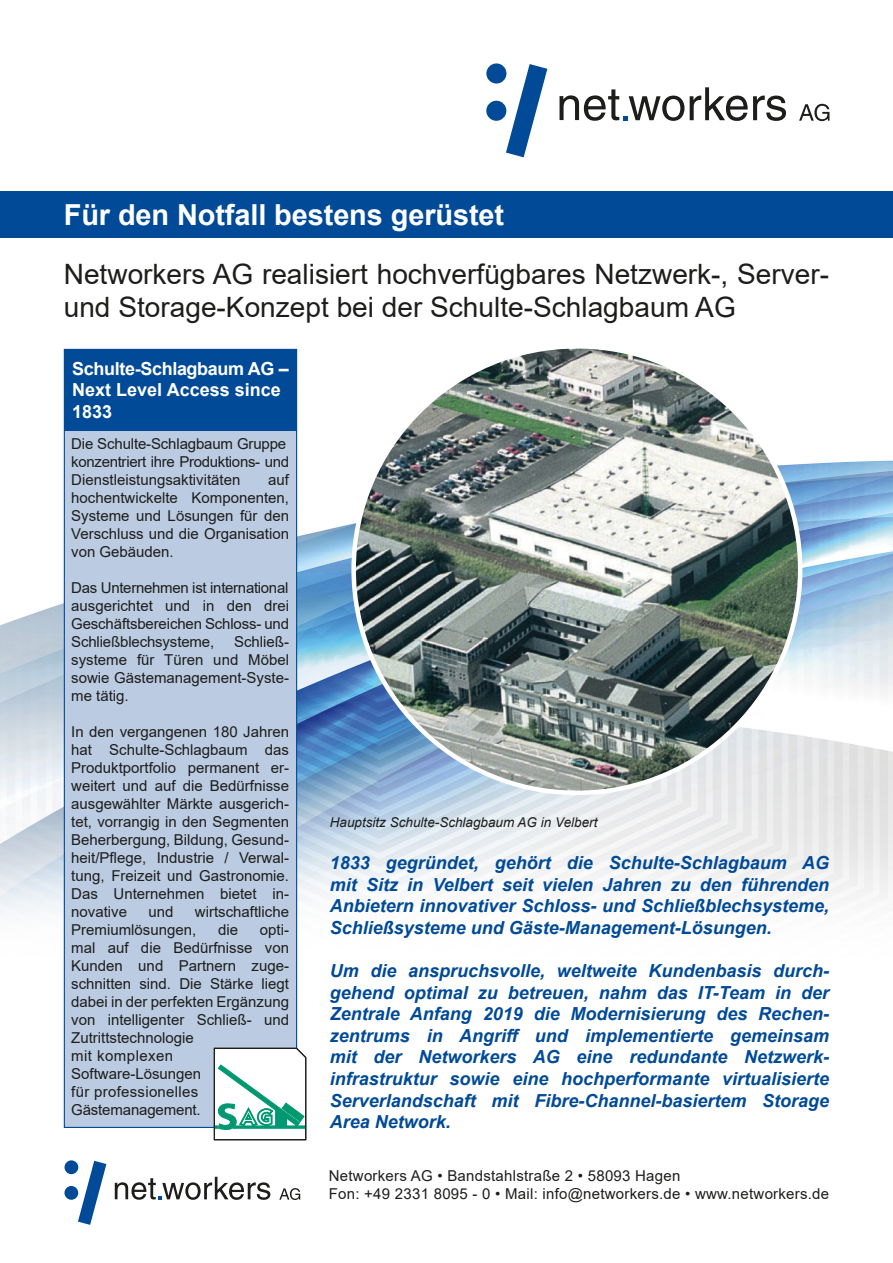
<style>
.page{position:relative;width:893px;height:1263px;background:#fff}
.page>*{position:absolute;margin:0;border:0;box-sizing:border-box;transform-origin:0 0}
.t1{font:700 28.95px "Arial";letter-spacing:-.005em;color:#fff}
.Fließtext_Arial_regu{font:28.05px/33.6px "Arial";color:#1d1d1b}
.Zwischenüberschrift{font:italic 700 18px/21.6px "Arial";color:#004a97;text-align:justify}
.Zwischenüberschrift-2{font:700 18px/21.6px "Arial";color:#fff}
.Kasten_Arial_regular{font:15px/18px "Arial";color:#1d1d1b;text-align:justify}
.Fließtext_Arial_regu-2{font:15px "Arial";letter-spacing:.015em;color:#1d1d1b}
.Kasten_Arial_regular-2{font:15px/18px "Arial";letter-spacing:-.02em;color:#1d1d1b}
.Kasten_Arial_regular-3{font:15px "Arial";letter-spacing:.02em;color:#1d1d1b}
.Kasten_Arial_regular-4{font:15px "Arial";letter-spacing:.03em;color:#1d1d1b}
.Fließtext_Arial_regu-3{font:italic 13.5px "Arial";color:#1d1d1b}
</style>
<div class="page">
<img style="left:0;top:448px;width:893px;height:537px">
<div style="left:0;top:191px;width:893px;height:47px;background:#004a97"></div>
<svg style="left:506px;top:64px;width:41px;height:93px"></svg>
<div style="left:486px;top:101px;width:20px;height:20px;background:#004a97;border-radius:50%"></div>
<svg style="left:690px;top:87px;width:96px;height:34px"></svg>
<svg style="left:799px;top:104px;width:30px;height:17px"></svg>
<svg style="left:559px;top:89px;width:125px;height:32px"></svg>
<div style="left:486px;top:63px;width:20px;height:21px;background:#004a97;border-radius:50%"></div>
<img style="left:354px;top:346px;width:446px;height:447px;border-radius:223px">
<div style="left:64px;top:349px;width:233px;height:779px;background:#bbcbe1;border:1px solid #004a97"></div>
<div style="left:64px;top:349px;width:233px;height:81px;background:#004a97"></div>
<svg style="left:78px;top:1161px;width:28px;height:64px"></svg>
<div style="left:64px;top:1186px;width:14px;height:14px;background:#004a97;border-radius:50%"></div>
<svg style="left:279px;top:1188px;width:21px;height:12px"></svg>
<svg style="left:115px;top:1177px;width:155px;height:23px"></svg>
<div style="left:65px;top:1160px;width:13px;height:14px;background:#004a97;border-radius:50%"></div>
<svg style="left:214px;top:1048px;width:93px;height:92px"></svg>
<p class="t1" style="left:64px;top:194px;width:442px">Für den Notfall bestens gerüstet</p>
<p class="Fließtext_Arial_regu" style="left:64px;top:257px;width:767px">Networkers AG realisiert hochverfügbares Netzwerk-, Server&shy;und Storage-Konzept bei der Schulte-Schlagbaum AG</p>
<p class="Zwischenüberschrift-2" style="left:72px;top:358px;width:218px">Schulte-Schlagbaum AG –<br>Next Level Access since<br>1833</p>
<p class="Kasten_Arial_regular" style="left:71px;top:435px;width:217px">Die Schulte-Schlagbaum Gruppe</p>
<p class="Kasten_Arial_regular-2" style="left:71px;top:453px;width:219px">konzentriert ihre Produktions- und<br>Dienstleistungsaktivitäten</p>
<p class="Kasten_Arial_regular" style="left:71px;top:471px;width:219px;text-align:right">auf<br>hochentwickelte Komponenten,</p>
<p class="Kasten_Arial_regular" style="left:71px;top:507px;width:219px">Systeme und Lösungen für den Verschluss und die Organisation von Gebäuden.</p>
<p class="Kasten_Arial_regular-2" style="left:71px;top:579px;width:219px">Das Unternehmen ist international</p>
<p class="Kasten_Arial_regular" style="left:71px;top:597px;width:219px">ausgerichtet und in den drei Geschäftsbereichen Schloss- und Schließblechsysteme,</p>
<p class="Kasten_Arial_regular" style="left:71px;top:633px;width:219px;text-indent:163px">Schließ&shy;systeme für Türen und Möbel sowie Gästemanagement-Syste&shy;me tätig.</p>
<p class="Kasten_Arial_regular" style="left:71px;top:723px;width:219px">In den vergangenen 180 Jahren hat Schulte-Schlagbaum das Produktportfolio permanent er&shy;weitert und auf die Bedürfnisse ausgewählter Märkte ausgerich&shy;tet, vorrangig in den Segmenten Beherbergung, Bildung, Gesund&shy;heit/Pflege, Industrie / Verwal&shy;tung, Freizeit und Gastronomie.</p>
<p class="Kasten_Arial_regular" style="left:71px;top:885px;width:219px">Das Unternehmen bietet in&shy;novative</p>
<p class="Kasten_Arial_regular" style="left:71px;top:903px;width:219px;text-indent:124px">wirtschaftliche<br>Premiumlösungen,</p>
<p class="Kasten_Arial_regular" style="left:149px;top:903px;width:27px">und</p>
<p class="Kasten_Arial_regular" style="left:71px;top:921px;width:219px;text-indent:189px">opti&shy;mal auf die Bedürfnisse von Kunden und Partnern zuge&shy;schnitten sind. Die Stärke liegt dabei in der perfekten Ergänzung von intelligenter Schließ- und Zutrittstechnologie</p>
<p class="Kasten_Arial_regular-4" style="left:71px;top:1045px;width:104px">mit komplexen</p>
<p class="Kasten_Arial_regular" style="left:71px;top:1065px;width:132px">Software-Lösungen</p>
<p class="Kasten_Arial_regular-3" style="left:71px;top:1081px;width:129px">für professionelles</p>
<p class="Kasten_Arial_regular" style="left:71px;top:1101px;width:131px">Gästemanagement.</p>
<p class="Kasten_Arial_regular" style="left:218px;top:921px;width:22px">die</p>
<p class="Fließtext_Arial_regu-3" style="left:330px;top:814px;width:269px">Hauptsitz Schulte-Schlagbaum AG in Velbert</p>
<p class="Zwischenüberschrift" style="left:330px;top:852px;width:501px">1833 gegründet, gehört die Schulte-Schlagbaum AG mit Sitz in Velbert seit vielen Jahren zu den führenden Anbietern innovativer Schloss- und Schließblechsysteme, Schließsysteme und Gäste-Management-Lösungen.</p>
<p class="Zwischenüberschrift" style="left:330px;top:960px;width:501px">Um die anspruchsvolle, weltweite Kundenbasis durch&shy;gehend optimal zu betreuen, nahm das IT-Team in der Zentrale Anfang 2019 die Modernisierung des Rechen&shy;zentrums in Angriff und implementierte gemeinsam mit der Networkers AG eine redundante Netzwerk&shy;infrastruktur sowie eine hochperformante virtualisierte Serverlandschaft mit Fibre-Channel-basiertem Storage Area Network.</p>
<p class="Fließtext_Arial_regu-2" style="left:329px;top:1165px;width:353px">Networkers AG • Bandstahlstraße 2 • 58093 Hagen</p>
<p class="Fließtext_Arial_regu-2" style="left:329px;top:1183px;width:502px">Fon: +49 2331 8095 - 0 • Mail: info@networkers.de • www.networkers.de</p>
</div>
